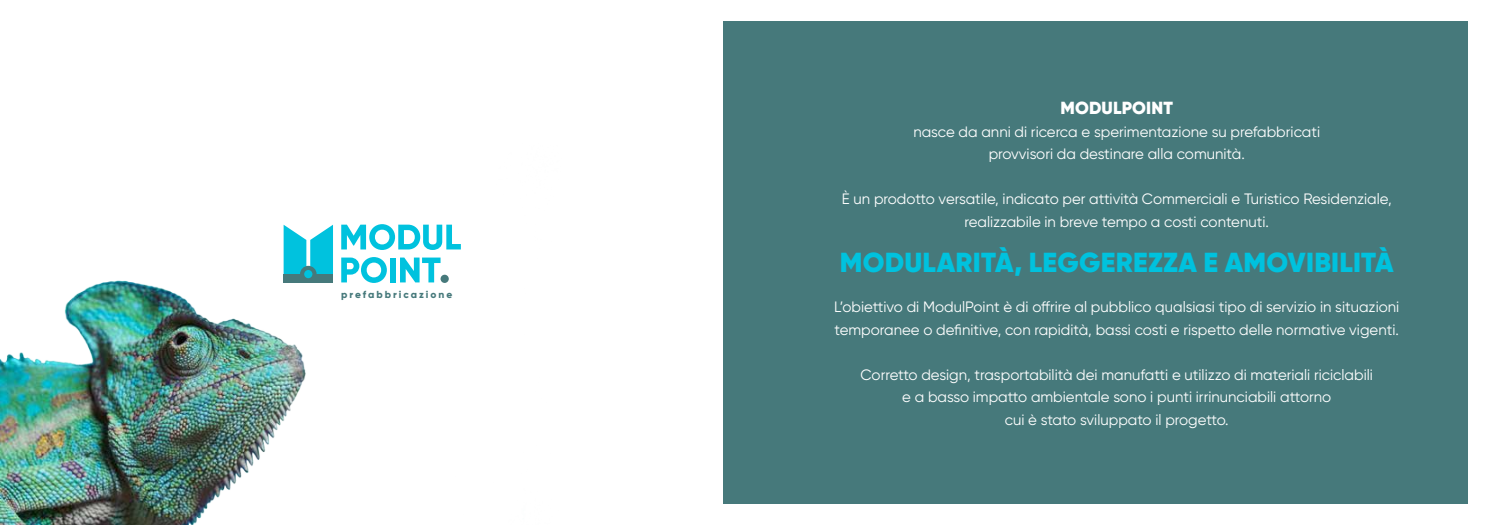
<style>
.page{position:relative;width:1489px;height:525px;background:#fff}
.page>*{position:absolute;margin:0;border:0;box-sizing:border-box;transform-origin:0 0}
.t1{font:900 27.5px "Gilroy";letter-spacing:.01em;color:#00c2de}
.t2{font:900 17.5px "Gilroy";letter-spacing:.01em;color:#fff}
.t3{font:15px/22.5px "Gilroy";color:#fff;text-align:center}
.t4{font:800 10.12px "Gilroy";letter-spacing:.195em;color:#46797b}
</style>
<div class="page">
<div style="left:723px;top:21px;width:744px;height:482px;background:#46797b"></div>
<img style="left:0;top:257px;width:441px;height:267px">
<svg style="left:341px;top:224px;width:120px;height:26px"></svg>
<div style="left:390px;top:257px;width:6px;height:25px;background:#00c2de"></div>
<svg style="left:400px;top:257px;width:40px;height:25px"></svg>
<svg style="left:341px;top:257px;width:46px;height:26px"></svg>
<svg style="left:440px;top:274px;width:9px;height:9px"></svg>
<svg style="left:283px;top:224px;width:50px;height:50px"></svg>
<div style="left:283px;top:274px;width:50px;height:8px;background:#46797b"></div>
<div style="left:300px;top:266px;width:16px;height:16px;background:#46797b;border-radius:50%"></div>
<div style="left:304px;top:270px;width:8px;height:8px;background:#00c2de;border-radius:50%"></div>
<p class="t4" style="left:341px;top:288px;width:113px">prefabbricazione</p>
<p class="t2" style="left:1060px;top:97px;width:114px">MODULPOINT</p>
<p class="t3" style="left:913px;top:120px;width:408px">nasce da anni di ricerca e sperimentazione su prefabbricati provvisori da destinare alla comunità.</p>
<p class="t3" style="left:841px;top:188px;width:551px">È un prodotto versatile, indicato per attività Commerciali e Turistico Residenziale, realizzabile in breve tempo a costi contenuti.</p>
<h1 class="t1" style="left:839px;top:245px;width:555px">MODULARITÀ, LEGGEREZZA E AMOVIBILITÀ</h1>
<p class="t3" style="left:834px;top:295px;width:566px;text-align:left">L’obiettivo di ModulPoint è di offrire al pubblico qualsiasi tipo di servizio in situazioni temporanee o definitive, con rapidità, bassi costi e rispetto delle normative vigenti.</p>
<p class="t3" style="left:860px;top:363px;width:514px">Corretto design, trasportabilità dei manufatti e utilizzo di materiali riciclabili e a basso impatto ambientale sono i punti irrinunciabili attorno<br>cui è stato sviluppato il progetto.</p>
</div>
